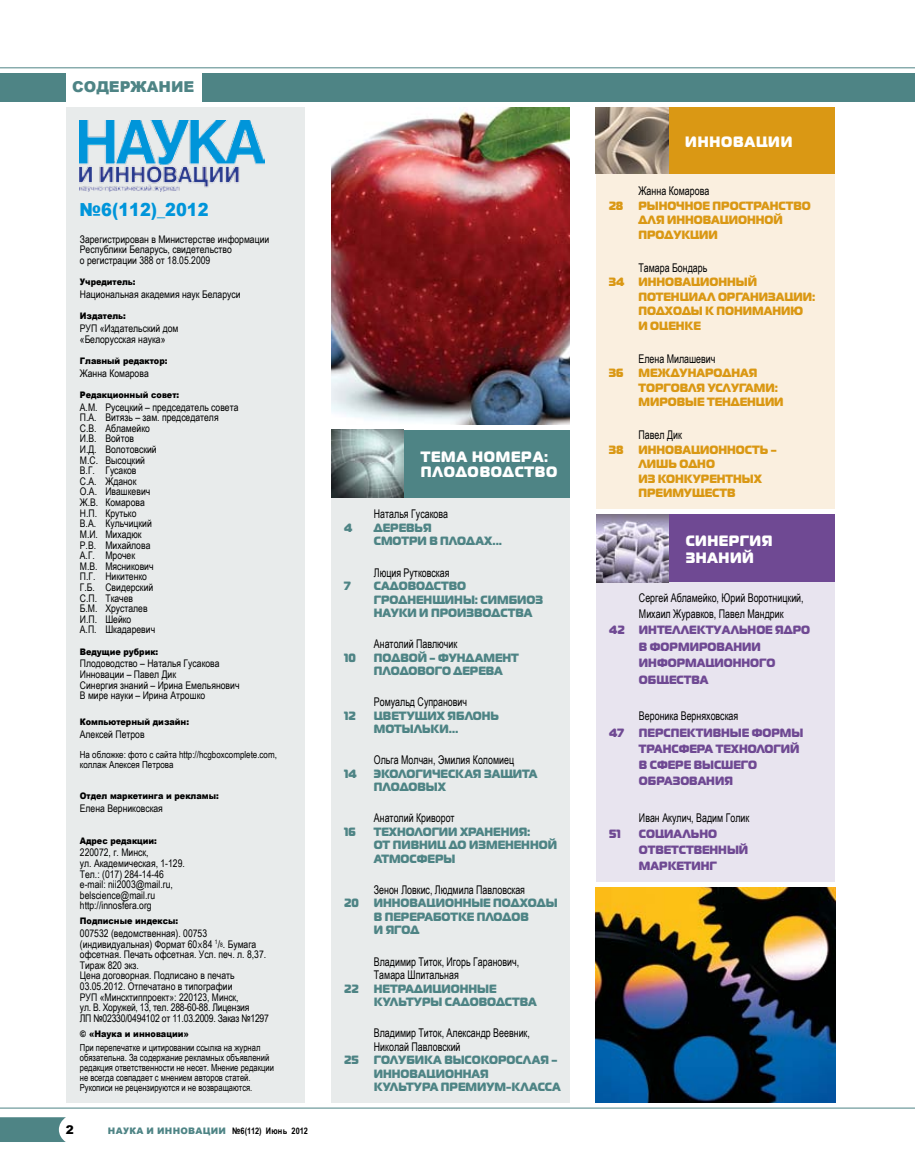
<style>
.page{position:relative;width:915px;height:1170px;background:#fff}
.page>*{position:absolute;margin:0;border:0;box-sizing:border-box;transform-origin:0 0}
.t1{font:900 18px "Arial";color:#0095da;scale:.9 1}
.t2{font:15px/15px "Magistral Black C";letter-spacing:.06em;color:#fff;scale:.9 1}
.t3{font:15px/16.5px "Magistral Black C";letter-spacing:.04em;color:#fff;scale:.9 1}
.t4{font:900 15px "Arial";color:#4e8485}
.t5{font:12px/13.5px "Arial Narrow";color:#000;scale:.9 1}
.t6{font:12px/13.5px "Magistral Black C";color:#4e8485;scale:.9 1}
.t7{font:12px/14.4px "Magistral Black C";color:#da9814;scale:.9 1}
.t8{font:12px/16.2px "Magistral Black C";color:#6f4993;scale:.9 1}
.t9{font:900 12px "Arial";color:#000}
.t10{font:10.5px/10.6px "Arial Narrow";color:#000}
.t11{font:9.75px/10.1px "Arial Narrow";color:#000;scale:.95 1}
.t12{font:9.75px/9.9px "Arial Narrow";color:#000}
.t13{font:900 9px "Arial";color:#000;scale:.9 1}
.t14{font:900 9px "Arial";letter-spacing:.03em;color:#4e8485}
.s1{font-size:7.35px}
.s2{font-size:6.15px}
.s3{font-family:"Arial Narrow";font-weight:700;color:#000}
</style>
<div class="page">
<div style="left:66px;top:107px;width:238px;height:995px;background:#e8ebeb"></div>
<img style="left:79px;top:120px;width:186px;height:71px">
<div style="left:331px;top:438px;width:238px;height:664px;background:#e8ebeb"></div>
<div style="left:595px;top:124px;width:239px;height:384px;background:#faefdf"></div>
<div style="left:596px;top:522px;width:238px;height:359px;background:#e8e4ef"></div>
<div style="left:331px;top:429px;width:238px;height:68px;background:#4e8485"></div>
<div style="left:595px;top:107px;width:238px;height:66px;background:#da9814"></div>
<div style="left:596px;top:514px;width:238px;height:68px;background:#6f4993"></div>
<img style="left:331px;top:429px;width:72px;height:68px">
<img style="left:595px;top:107px;width:73px;height:66px">
<img style="left:596px;top:514px;width:72px;height:68px">
<img style="left:331px;top:107px;width:238px;height:317px">
<img style="left:595px;top:887px;width:240px;height:215px">
<div style="left:0;top:73px;width:914px;height:29px;background:#4e8485"></div>
<svg style="left:0;top:1117px;width:66px;height:24px;background:#5d8e8f"></svg>
<hr style="left:0;top:68px;width:914px;height:1px;background:#4e8485">
<hr style="left:0;top:1107px;width:914px;height:1px;background:#4e8485">
<div style="left:66px;top:73px;width:136px;height:30px;background:#fff"></div>
<h2 class="t4" style="left:72px;top:76px;width:124px">СОДЕРЖАНИЕ</h2>
<h1 class="t1" style="left:79px;top:196px;width:145px">№6(112)_2012</h1>
<p class="t10" style="left:80px;top:233px;width:191px">Зарегистрирован в Министерстве информации<br>Республики Беларусь, свидетельство<br>о регистрации 388 от 18.05.2009</p>
<p class="t13" style="left:80px;top:275px;width:63px">Учредитель:</p>
<p class="t10" style="left:80px;top:288px;width:162px">Национальная академия наук Беларуси</p>
<p class="t13" style="left:80px;top:309px;width:53px">Издатель:</p>
<p class="t10" style="left:80px;top:322px;width:100px">РУП «Издательский дом «Белорусская наука»</p>
<p class="t13" style="left:80px;top:354px;width:99px">Главный редактор:</p>
<p class="t10" style="left:80px;top:367px;width:70px">Жанна Комарова</p>
<p class="t13" style="left:80px;top:388px;width:112px">Редакционный совет:</p>
<p class="t10" style="left:80px;top:401px;width:160px">А.М. Русецкий – председатель совета<br>П.А. Витязь – зам. председателя<br>С.В. Абламейко<br>И.В. Войтов<br>И.Д. Волотовский<br>М.С. Высоцкий<br>В.Г. Гусаков<br>С.А. Жданок<br>О.А. Ивашкевич<br>Ж.В. Комарова<br>Н.П. Крутько<br>В.А. Кульчицкий<br>М.И. Михадюк<br>Р.В. Михайлова<br>А.Г. Мрочек<br>М.В. Мясникович<br>П.Г. Никитенко<br>Г.Б. Свидерский<br>С.П. Ткачев<br>Б.М. Хрусталев<br>И.П. Шейко<br>А.П. Шкадаревич</p>
<p class="t13" style="left:80px;top:645px;width:89px">Ведущие рубрик:</p>
<p class="t10" style="left:80px;top:658px;width:161px">Плодоводство – Наталья Гусакова<br>Инновации – Павел Дик<br>Синергия знаний – Ирина Емельянович<br>В мире науки – Ирина Атрошко</p>
<p class="t13" style="left:80px;top:715px;width:123px">Компьютерный дизайн:</p>
<p class="t10" style="left:80px;top:728px;width:66px">Алексей Петров</p>
<p class="t12" style="left:80px;top:749px;width:198px">На обложке: фото с сайта http://hcgboxcomplete.com, коллаж Алексея Петрова</p>
<p class="t13" style="left:80px;top:789px;width:156px">Отдел маркетинга и рекламы:</p>
<p class="t10" style="left:80px;top:802px;width:85px">Елена Верниковская</p>
<p class="t13" style="left:80px;top:833px;width:87px">Адрес редакции:</p>
<p class="t10" style="left:80px;top:846px;width:106px">220072, г. Минск,<br>ул. Академическая, 1-129.<br>Тел.: (017) 284-14-46 e-mail: nii2003@mail.ru, belscienсe@mail.ru http://innosfera.org</p>
<p class="t13" style="left:80px;top:914px;width:111px">Подписные индексы:</p>
<p class="t10" style="left:80px;top:927px;width:190px">007532 (ведомственная). 00753 (индивидуальная) Формат 60<span class="s1">X</span>84 <sup>1</sup>/<span class="s2">8</span>. Бумага офсетная. Печать офсетная. Усл. печ. л. 8,37.<br>Тираж 820 экз.<br>Цена договорная. Подписано в печать 03.05.2012. Отпечатано в типографии<br>РУП «Минсктиппроект»: 220123, Минск,<br>ул. В. Хоружей, 13, тел. 288-60-88. Лицензия<br>ЛП №02330/0494102 от 11.03.2009. Заказ №1297</p>
<p class="t13" style="left:80px;top:1026px;width:122px">© «Наука и инновации»</p>
<p class="t11" style="left:80px;top:1042px;width:206px">При перепечатке и цитировании ссылка на журнал обязательна. За содержание рекламных объявлений редакция ответственности не несет. Мнение редакции не всегда совпадает с мнением авторов статей.<br>Рукописи не рецензируются и не возвращаются.</p>
<p class="t9" style="left:66px;top:1120px;width:10px">2</p>
<p class="t14" style="left:108px;top:1123px;width:201px">НАУКА И ИННОВАЦИИ <span class="s3">№6(112) Июнь 2012</span></p>
<h2 class="t2" style="left:420px;top:448px;width:152px">Тема номера: пЛОДОВОДСТВО</h2>
<p class="t5" style="left:344px;top:507px;width:21px">Н</p>
<p class="t5" style="left:380px;top:507px;width:77px">аталья Гусакова</p>
<p class="t6" style="left:344px;top:520px;width:11px">4</p>
<p class="t6" style="left:374px;top:520px;width:66px">Деревья</p>
<p class="t6" style="left:344px;top:533px;width:22px">с</p>
<p class="t6" style="left:381px;top:533px;width:136px">мотри в плодах...</p>
<p class="t5" style="left:374px;top:565px;width:86px">Люция Рутковская</p>
<p class="t6" style="left:344px;top:578px;width:9px">7</p>
<p class="t6" style="left:374px;top:578px;width:67px">Садоводств</p>
<p class="t6" style="left:457px;top:578px;width:11px">о</p>
<p class="t6" style="left:344px;top:591px;width:22px">Г</p>
<p class="t6" style="left:374px;top:591px;width:189px;text-indent:7px">родненщины: симбиоз науки и производств</p>
<p class="t6" style="left:523px;top:605px;width:11px">а</p>
<p class="t5" style="left:374px;top:636px;width:94px">Анатолий Павлючик</p>
<p class="t6" style="left:374px;top:650px;width:161px;text-indent:-30px">10 П одвой – фундамент плодового дерева</p>
<p class="t5" style="left:374px;top:694px;width:105px">Ромуальд Супранович</p>
<p class="t6" style="left:344px;top:708px;width:28px">12 Цв</p>
<p class="t6" style="left:374px;top:708px;width:141px;text-indent:17px">етущих яблонь мотыльки…</p>
<p class="t5" style="left:374px;top:752px;width:157px">Ольга Молчан, Эмилия Коломиец</p>
<p class="t6" style="left:344px;top:766px;width:16px">14</p>
<p class="t6" style="left:374px;top:766px;width:183px">Экологическая защита плодов ых</p>
<p class="t5" style="left:374px;top:811px;width:91px">Анатолий Криворот</p>
<p class="t6" style="left:344px;top:824px;width:15px">16</p>
<p class="t6" style="left:374px;top:824px;width:205px">Технологии хранения:<br>от пивниц до измененной атмосферы</p>
<p class="t5" style="left:344px;top:882px;width:21px">З</p>
<p class="t5" style="left:379px;top:882px;width:163px">енон Ловкис, Людмила Павловская</p>
<p class="t6" style="left:344px;top:895px;width:238px">20 Инновационные подходы в</p>
<p class="t6" style="left:374px;top:909px;width:172px;text-indent:11px">переработке плодов и ягод</p>
<p class="t5" style="left:374px;top:954px;width:163px">Владимир Титок, Игорь Гаранович,<br>Тамара Шпитальная</p>
<p class="t6" style="left:374px;top:980px;width:146px;text-indent:-30px">22 Н етрадиционные культуры садов одств</p>
<p class="t6" style="left:528px;top:994px;width:11px">а</p>
<p class="t5" style="left:374px;top:1025px;width:175px">Владимир Титок, Александр Веевник,</p>
<p class="t5" style="left:344px;top:1039px;width:21px">Н</p>
<p class="t5" style="left:380px;top:1039px;width:91px">иколай Павловский</p>
<p class="t6" style="left:374px;top:1052px;width:209px;text-indent:-30px">25 Голубика высокорослая – инновационная<br>культура премиум-класса</p>
<h2 class="t2" style="left:685px;top:133px;width:120px">инновации</h2>
<p class="t5" style="left:638px;top:184px;width:80px">Жанна Комарова</p>
<p class="t7" style="left:608px;top:197px;width:198px">28 Рыночное пространств</p>
<p class="t7" style="left:801px;top:197px;width:11px">о</p>
<p class="t7" style="left:608px;top:212px;width:19px">дл</p>
<p class="t7" style="left:638px;top:212px;width:162px;text-indent:18px">я инновационной продукции</p>
<p class="t5" style="left:638px;top:260px;width:78px">Тамара Бондарь</p>
<p class="t7" style="left:638px;top:274px;width:198px;text-indent:-30px">34 Инновационный потенциал организации: подходы к пониманию и оценке</p>
<p class="t5" style="left:638px;top:351px;width:87px">Елена Милашевич</p>
<p class="t7" style="left:608px;top:365px;width:167px">36 М еждународная т</p>
<p class="t7" style="left:638px;top:379px;width:163px;text-align:center">орговля услугами: мировые тенденции</p>
<p class="t5" style="left:638px;top:428px;width:50px">Павел Дик</p>
<p class="t7" style="left:608px;top:442px;width:188px">38 Инновационность – л</p>
<p class="t7" style="left:638px;top:456px;width:139px;text-indent:8px">ишь одно<br>из конкурентных преимуществ</p>
<h2 class="t3" style="left:685px;top:532px;width:98px">синергия знаний</h2>
<p class="t5" style="left:638px;top:589px;width:184px;line-height:16.2px">Сергей Абламейко, Юрий Воротницкий,<br>Михаил Журавков, Павел Мандрик</p>
<p class="t8" style="left:609px;top:621px;width:225px">42 Интеллектуальное ядро в</p>
<p class="t8" style="left:638px;top:637px;width:153px;text-indent:11px">формировании информационного обществ</p>
<p class="t8" style="left:699px;top:670px;width:11px">а</p>
<p class="t5" style="left:638px;top:709px;width:112px">Вероника Верняховская</p>
<p class="t8" style="left:609px;top:723px;width:217px">47 Перспективные формы т</p>
<p class="t8" style="left:646px;top:739px;width:171px">рансфера технологий</p>
<p class="t8" style="left:638px;top:756px;width:133px;text-indent:11px">сфере высшего образования</p>
<p class="t5" style="left:638px;top:810px;width:124px">Иван Акулич, Вадим Голик</p>
<p class="t8" style="left:609px;top:756px;width:23px">в</p>
<p class="t8" style="left:609px;top:825px;width:15px">51</p>
<p class="t8" style="left:638px;top:825px;width:88px">Социально отв етств</p>
<p class="t8" style="left:638px;top:841px;width:123px;text-indent:63px">енный маркетинг</p>
</div>
